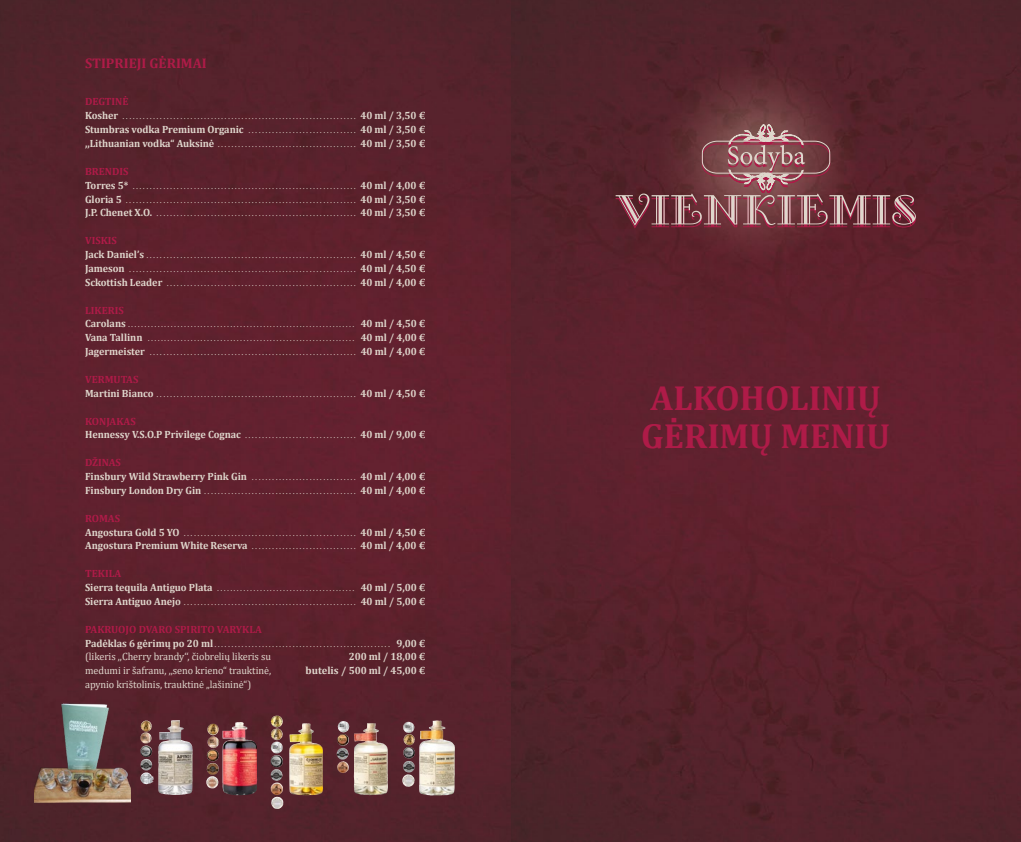
<style>
.page{position:relative;width:1021px;height:842px;background:#fff}
.page>*{position:absolute;margin:0;border:0;box-sizing:border-box;transform-origin:0 0}
.t1{font:700 35px/38px "Cambria";color:#ae1b48}
.t2{font:700 14px "Cambria";color:#ae1b48}
.t3{font:700 10.5px/13.9px "Cambria";letter-spacing:-.005em;color:#dfd6cc}
.t4{font:10.5px "Cambria";letter-spacing:-.005em;color:#dfd6cc}
.t5{font:700 10.5px "Cambria";color:#ae1b48}
.t6{font:9px/13.9px "Minion Pro";color:#dfd6cc;text-align:justify}
.s1{font-family:"Cambria";font-weight:700;font-size:10.5px}
.s2{font-family:"Minion Pro";font-weight:400;font-size:9px}
.s3{color:#ae1b48}
</style>
<div class="page">
<img style="left:0;top:0;width:1020px;height:842px">
<svg style="left:615px;top:124px;width:300px;height:104px;background:#78444a"></svg>
<img style="left:143px;top:720px;width:50px;height:75px">
<img style="left:207px;top:722px;width:50px;height:73px">
<img style="left:270px;top:716px;width:53px;height:79px">
<img style="left:338px;top:721px;width:50px;height:74px">
<img style="left:403px;top:720px;width:52px;height:76px">
<img style="left:35px;top:701px;width:96px;height:128px">
<h2 class="t2" style="left:85px;top:53px;width:123px">STIPRIEJI GĖRIMAI</h2>
<p class="t5" style="left:85px;top:94px;width:45px">DEGTINĖ</p>
<p class="t6" style="left:85px;top:109px;width:342px"><span class="s1">Kosher</span> ..................................................................... <span class="s1">40 ml / 3,50 €</span></p>
<p class="t3" style="left:85px;top:122px;width:342px">Stumbras vodka Premium Organic <span class="s2">................................</span> 40 ml / 3,50 €</p>
<p class="t6" style="left:85px;top:137px;width:342px"><span class="s1">,,Lithuanian vodka“ Auksinė</span> ......................................... <span class="s1">40 ml / 3,50 €</span></p>
<p class="t5" style="left:85px;top:164px;width:45px">BRENDIS</p>
<p class="t6" style="left:85px;top:179px;width:342px"><span class="s1">Torres 5*</span> .................................................................. <span class="s1">40 ml / 4,00 € Gloria 5</span> .................................................................... <span class="s1">40 ml / 3,50 € J.P. Chenet X.O.</span> ........................................................... <span class="s1">40 ml / 3,50 €</span></p>
<p class="t5" style="left:85px;top:233px;width:33px">VISKIS</p>
<p class="t6" style="left:85px;top:248px;width:342px"><span class="s1">Jack Daniel’s</span> .............................................................. <span class="s1">40 ml / 4,50 € Jameson</span> ................................................................... <span class="s1">40 ml / 4,50 € Sckottish Leader</span> ........................................................ <span class="s1">40 ml / 4,00 €</span></p>
<p class="t5" style="left:85px;top:303px;width:40px">LIKERIS</p>
<p class="t6" style="left:85px;top:318px;width:342px"><span class="s1">Carolans</span> ..................................................................... <span class="s1">40 ml / 4,50 € Vana Tallinn</span> ............................................................... <span class="s1">40 ml / 4,00 € Jagermeister</span> ............................................................. <span class="s1">40 ml / 4,00 €</span></p>
<p class="t5" style="left:85px;top:372px;width:55px">VERMUTAS</p>
<p class="t6" style="left:85px;top:387px;width:342px"><span class="s1">Martini Bianco</span> ........................................................... <span class="s1">40 ml / 4,50 €</span></p>
<p class="t3" style="left:85px;top:414px;width:342px"><span class="s3">KONJAKAS<br></span>Hennessy V.S.O.P Privilege Cognac <span class="s2">.................................</span> 40 ml / 9,00 €</p>
<p class="t3" style="left:85px;top:455px;width:342px"><span class="s3">DŽINAS<br></span>Finsbury Wild Strawberry Pink Gin <span class="s2">...............................</span> 40 ml / 4,00 €</p>
<p class="t6" style="left:85px;top:484px;width:342px"><span class="s1">Finsbury London Dry Gin</span> ............................................. <span class="s1">40 ml / 4,00 €</span></p>
<p class="t5" style="left:85px;top:511px;width:37px">ROMAS</p>
<p class="t6" style="left:85px;top:526px;width:342px"><span class="s1">Angostura Gold 5 YO</span> ................................................... <span class="s1">40 ml / 4,50 €</span></p>
<p class="t3" style="left:85px;top:539px;width:342px">Angostura Premium White Reserva <span class="s2">...............................</span> 40 ml / 4,00 €</p>
<p class="t5" style="left:85px;top:566px;width:38px">TEKILA</p>
<p class="t6" style="left:85px;top:581px;width:342px"><span class="s1">Sierra tequila Antiguo Plata</span> .......................................... <span class="s1">40 ml / 5,00 €<br>Sierra Antiguo Anejo</span> ................................................... <span class="s1">40 ml / 5,00 €</span></p>
<p class="t5" style="left:85px;top:622px;width:178px">PAKRUOJO DVARO SPIRITO VARYKLA</p>
<p class="t6" style="left:85px;top:637px;width:342px"><span class="s1">Padėklas 6 gėrimų po 20 ml</span>.................................................... <span class="s1">9,00 €</span></p>
<p class="t4" style="left:85px;top:651px;width:187px">(likeris ,,Cherry brandy‘‘, čiobrelių likeris su</p>
<p class="t3" style="left:349px;top:650px;width:78px">200 ml / 18,00 €</p>
<p class="t4" style="left:85px;top:665px;width:187px">medumi ir šafranu, ,,seno krieno“ trauktinė,</p>
<p class="t3" style="left:306px;top:663px;width:121px">butelis / 500 ml / 45,00 €</p>
<p class="t4" style="left:85px;top:678px;width:168px">apynio krištolinis, trauktinė „lašininė“)</p>
<h1 class="t1" style="left:641px;top:378px;width:250px">ALKOHOLINIŲ<br>GĖRIMŲ MENIU</h1>
</div>
